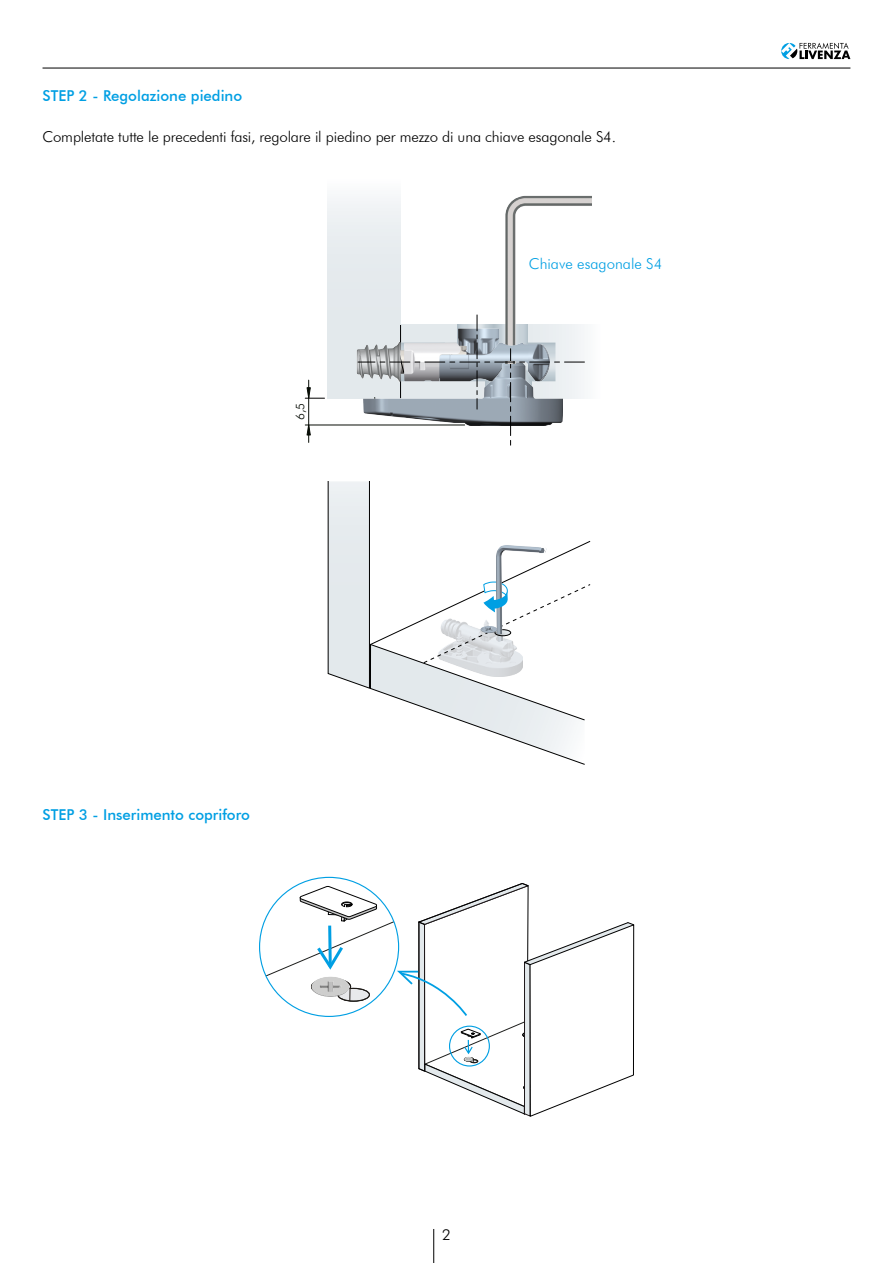
<style>
.page{position:relative;width:893px;height:1263px;background:#fff}
.page>*{position:absolute;margin:0;border:0;box-sizing:border-box;transform-origin:0 0}
.t1{font:300 15px "Futura BT";letter-spacing:-.01em;color:#000}
.t2{font:500 15px "Futura BT";color:#009fe3}
.t3{font:300 15px "Futura BT";color:#009fe3}
.t4{font:300 12px "Futura BT";color:#080d06}
</style>
<div class="page">
<svg style="left:781px;top:43px;width:69px;height:16px"></svg>
<hr style="left:433px;top:1229px;width:1px;height:34px;background:#000">
<hr style="left:43px;top:68px;width:807px;height:1px;background:#000">
<div style="left:401px;top:325px;width:201px;height:73px;background:#f9fafb"></div>
<div style="left:327px;top:177px;width:74px;height:221px;background:linear-gradient(to bottom,#f2f4f6,#dee5e8)"></div>
<hr style="left:305px;top:425px;width:160px;height:1px;background:#080d06">
<hr style="left:308px;top:396px;width:1px;height:46px;background:#080d06">
<svg style="left:307px;top:425px;width:4px;height:10px"></svg>
<svg style="left:305px;top:380px;width:19px;height:19px"></svg>
<img style="left:357px;top:342px;width:1px;height:40px">
<img style="left:505px;top:196px;width:87px;height:119px">
<svg style="left:358px;top:315px;width:226px;height:131px"></svg>
<svg style="left:328px;top:481px;width:262px;height:284px"></svg>
<svg style="left:260px;top:877px;width:374px;height:240px"></svg>
<p class="t2" style="left:43px;top:86px;width:201px">STEP 2 - Regolazione piedino</p>
<p class="t1" style="left:43px;top:128px;width:575px">Completate tutte le precedenti fasi, regolare il piedino per mezzo di una chiave esagonale S4.</p>
<p class="t4" style="left:293px;top:420px;width:19px;rotate:-90deg">6,5</p>
<p class="t2" style="left:43px;top:806px;width:209px">STEP 3 - Inserimento copriforo</p>
<p class="t3" style="left:529px;top:255px;width:135px">Chiave esagonale S4</p>
<p class="t1" style="left:442px;top:1226px;width:10px">2</p>
</div>
